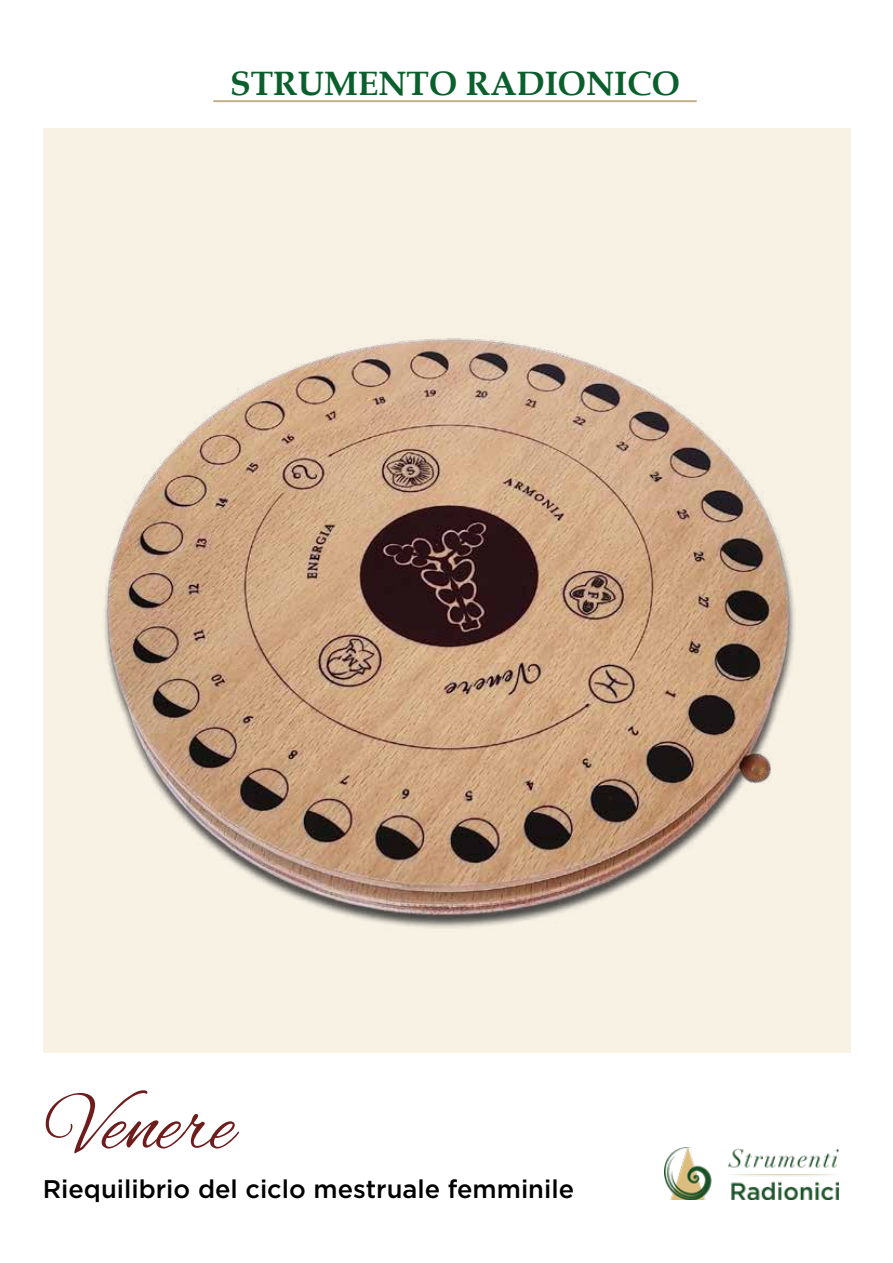
<style>
.page{position:relative;width:893px;height:1263px;background:#fff}
.page>*{position:absolute;margin:0;border:0;box-sizing:border-box;transform-origin:0 0}
.t1{font:82.65px "Alex Brush";color:#6e1c1c}
.t2{font:700 33.75px "Book Antiqua";color:#0b5f2c}
.t3{font:500 25.5px "Gotham";color:#000}
</style>
<div class="page">
<div style="left:43px;top:128px;width:807px;height:924px;background:#f8f2e5"></div>
<hr style="left:213px;top:100px;width:484px;height:2px;background:#c2b08d">
<img style="left:665px;top:1147px;width:173px;height:52px">
<img style="left:104px;top:338px;width:691px;height:590px">
<h2 class="t2" style="left:230px;top:60px;width:451px">STRUMENTO RADIONICO</h2>
<h1 class="t1" style="left:47px;top:1079px;width:188px">Venere</h1>
<p class="t3" style="left:43px;top:1174px;width:533px">Riequilibrio del ciclo mestruale femminile</p>
</div>
